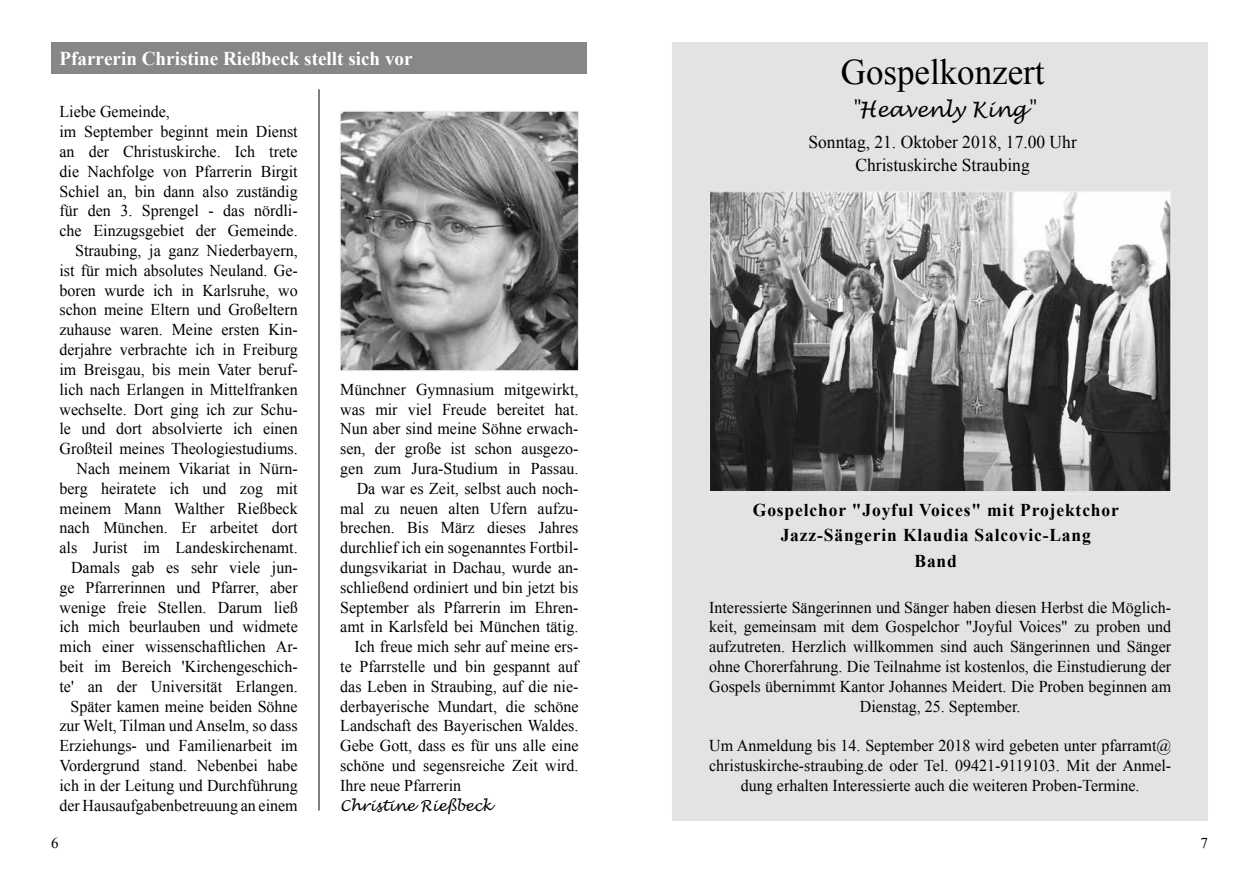
<style>
.page{position:relative;width:1259px;height:893px;background:#fff}
.page>*{position:absolute;margin:0;border:0;box-sizing:border-box;transform-origin:0 0}
.t1{font:36px "Times New Roman";color:#000}
.t2{font:italic 21px "Lucida Handwriting";color:#000}
.t3{font:700 19.5px "Times New Roman";color:#fff}
.t4{font:700 18px/25.5px "Times New Roman";letter-spacing:.05em;color:#000;text-align:center}
.t5{font:18px/22.5px "Times New Roman";color:#000;text-align:center}
.t6{font:16.5px/19.8px "Times New Roman";color:#000;text-align:center}
.t7{font:italic 15px "Lucida Handwriting";color:#000}
.t8{font:15px "Times New Roman";color:#000}
</style>
<div class="page">
<hr style="left:319px;top:89px;width:1px;height:721px;background:#000">
<div style="left:51px;top:43px;width:536px;height:31px;background:#878787"></div>
<div style="left:672px;top:43px;width:536px;height:778px;background:#e3e3e3"></div>
<img style="left:711px;top:193px;width:458px;height:297px">
<div style="left:709px;top:191px;width:462px;height:304px;border:1px solid #ededed"></div>
<img style="left:342px;top:113px;width:235px;height:256px">
<div style="left:340px;top:111px;width:239px;height:260px;border:1px solid #ededed"></div>
<p class="t3" style="left:60px;top:45px;width:354px">Pfarrerin Christine Rießbeck stellt sich vor</p>
<p class="t6" style="left:60px;top:102px;width:112px">Liebe Gemeinde,</p>
<p class="t6" style="left:60px;top:122px;width:240px">im September beginnt mein Dienst</p>
<p class="t6" style="left:60px;top:141px;width:240px">an der Christuskirche. Ich trete</p>
<p class="t6" style="left:60px;top:161px;width:240px">die Nachfolge von Pfarrerin Birgit</p>
<p class="t6" style="left:60px;top:181px;width:240px">Schiel an, bin dann also zuständig</p>
<p class="t6" style="left:60px;top:201px;width:240px">für den 3. Sprengel - das nördli-</p>
<p class="t6" style="left:60px;top:221px;width:240px">che Einzugsgebiet der Gemeinde.</p>
<p class="t6" style="left:75px;top:240px;width:224px">Straubing, ja ganz Niederbayern,</p>
<p class="t6" style="left:60px;top:260px;width:240px">ist für mich absolutes Neuland. Ge-</p>
<p class="t6" style="left:60px;top:280px;width:240px">boren wurde ich in Karlsruhe, wo</p>
<p class="t6" style="left:60px;top:300px;width:240px">schon meine Eltern und Großeltern</p>
<p class="t6" style="left:60px;top:320px;width:240px">zuhause waren. Meine ersten Kin-</p>
<p class="t6" style="left:60px;top:339px;width:240px">derjahre verbrachte ich in Freiburg</p>
<p class="t6" style="left:60px;top:359px;width:240px">im Breisgau, bis mein Vater beruf-</p>
<p class="t6" style="left:60px;top:379px;width:240px">lich nach Erlangen in Mittelfranken</p>
<p class="t6" style="left:60px;top:399px;width:240px">wechselte. Dort ging ich zur Schu-</p>
<p class="t6" style="left:60px;top:419px;width:240px">le und dort absolvierte ich einen</p>
<p class="t6" style="left:60px;top:438px;width:240px">Großteil meines Theologiestudiums.</p>
<p class="t6" style="left:76px;top:458px;width:223px">Nach meinem Vikariat in Nürn-</p>
<p class="t6" style="left:60px;top:478px;width:240px">berg heiratete ich und zog mit</p>
<p class="t6" style="left:60px;top:498px;width:240px">meinem Mann Walther Rießbeck</p>
<p class="t6" style="left:60px;top:518px;width:240px">nach München. Er arbeitet dort</p>
<p class="t6" style="left:60px;top:537px;width:240px">als Jurist im Landeskirchenamt.</p>
<p class="t6" style="left:71px;top:557px;width:228px">Damals gab es sehr viele jun-</p>
<p class="t6" style="left:60px;top:577px;width:240px">ge Pfarrerinnen und Pfarrer, aber</p>
<p class="t6" style="left:60px;top:597px;width:240px">wenige freie Stellen. Darum ließ</p>
<p class="t6" style="left:60px;top:617px;width:240px">ich mich beurlauben und widmete</p>
<p class="t6" style="left:60px;top:636px;width:240px">mich einer wissenschaftlichen Ar-</p>
<p class="t6" style="left:60px;top:656px;width:240px">beit im Bereich 'Kirchengeschich-</p>
<p class="t6" style="left:60px;top:676px;width:240px">te' an der Universität Erlangen.</p>
<p class="t6" style="left:70px;top:696px;width:229px">Später kamen meine beiden Söhne</p>
<p class="t6" style="left:60px;top:716px;width:240px">zur Welt, Tilman und Anselm, so dass</p>
<p class="t6" style="left:60px;top:735px;width:240px">Erziehungs- und Familienarbeit im</p>
<p class="t6" style="left:60px;top:755px;width:240px">Vordergrund stand. Nebenbei habe</p>
<p class="t6" style="left:60px;top:775px;width:240px">ich in der Leitung und Durchführung</p>
<p class="t6" style="left:60px;top:795px;width:240px">der Hausaufgabenbetreuung an einem</p>
<p class="t6" style="left:340px;top:379px;width:240px">Münchner Gymnasium mitgewirkt,</p>
<p class="t6" style="left:340px;top:399px;width:240px">was mir viel Freude bereitet hat.</p>
<p class="t6" style="left:340px;top:419px;width:240px">Nun aber sind meine Söhne erwach-</p>
<p class="t6" style="left:340px;top:438px;width:240px">sen, der große ist schon ausgezo-</p>
<p class="t6" style="left:340px;top:458px;width:240px">gen zum Jura-Studium in Passau.</p>
<p class="t6" style="left:357px;top:478px;width:223px">Da war es Zeit, selbst auch noch-</p>
<p class="t6" style="left:340px;top:498px;width:240px">mal zu neuen alten Ufern aufzu-</p>
<p class="t6" style="left:340px;top:518px;width:240px">brechen. Bis März dieses Jahres</p>
<p class="t6" style="left:340px;top:537px;width:240px">durchlief ich ein sogenanntes Fortbil-</p>
<p class="t6" style="left:340px;top:557px;width:240px">dungsvikariat in Dachau, wurde an-</p>
<p class="t6" style="left:340px;top:577px;width:240px">schließend ordiniert und bin jetzt bis</p>
<p class="t6" style="left:340px;top:597px;width:240px">September als Pfarrerin im Ehren-</p>
<p class="t6" style="left:340px;top:617px;width:240px">amt in Karlsfeld bei München tätig.</p>
<p class="t6" style="left:354px;top:636px;width:225px">Ich freue mich sehr auf meine ers-</p>
<p class="t6" style="left:340px;top:656px;width:240px">te Pfarrstelle und bin gespannt auf</p>
<p class="t6" style="left:340px;top:676px;width:240px">das Leben in Straubing, auf die nie-</p>
<p class="t6" style="left:340px;top:696px;width:240px">derbayerische Mundart, die schöne</p>
<p class="t6" style="left:340px;top:716px;width:240px">Landschaft des Bayerischen Waldes.</p>
<p class="t6" style="left:340px;top:735px;width:240px">Gebe Gott, dass es für uns alle eine</p>
<p class="t6" style="left:340px;top:755px;width:240px">schöne und segensreiche Zeit wird.</p>
<p class="t6" style="left:340px;top:775px;width:122px">Ihre neue Pfarrerin</p>
<p class="t7" style="left:340px;top:796px;width:153px">Christine Rießbeck</p>
<h1 class="t1" style="left:841px;top:48px;width:205px">Gospelkonzert</h1>
<p class="t2" style="left:850px;top:97px;width:185px">"Heavenly King"</p>
<p class="t5" style="left:808px;top:130px;width:270px">Sonntag, 21. Oktober 2018, 17.00 Uhr<br>Christuskirche Straubing</p>
<p class="t4" style="left:753px;top:497px;width:367px">Gospelchor "Joyful Voices" mit Projektchor<br>Jazz-Sängerin Klaudia Salcovic-Lang<br>Band</p>
<p class="t6" style="left:709px;top:597px;width:463px">Interessierte Sängerinnen und Sänger haben diesen Herbst die Möglich&shy;keit, gemeinsam mit dem Gospelchor "Joyful Voices" zu proben und aufzutreten. Herzlich willkommen sind auch Sängerinnen und Sänger ohne Chorerfahrung. Die Teilnahme ist kostenlos, die Einstudierung der Gospels übernimmt Kantor Johannes Meidert. Die Proben beginnen am Dienstag, 25. September.</p>
<p class="t6" style="left:709px;top:735px;width:463px">Um Anmeldung bis 14. September 2018 wird gebeten unter pfarramt@ christuskirche-straubing.de oder Tel. 09421-9119103. Mit der Anmel&shy;dung erhalten Interessierte auch die weiteren Proben-Termine.</p>
<p class="t8" style="left:51px;top:833px;width:9px">6</p>
<p class="t8" style="left:1200px;top:833px;width:9px">7</p>
</div>
